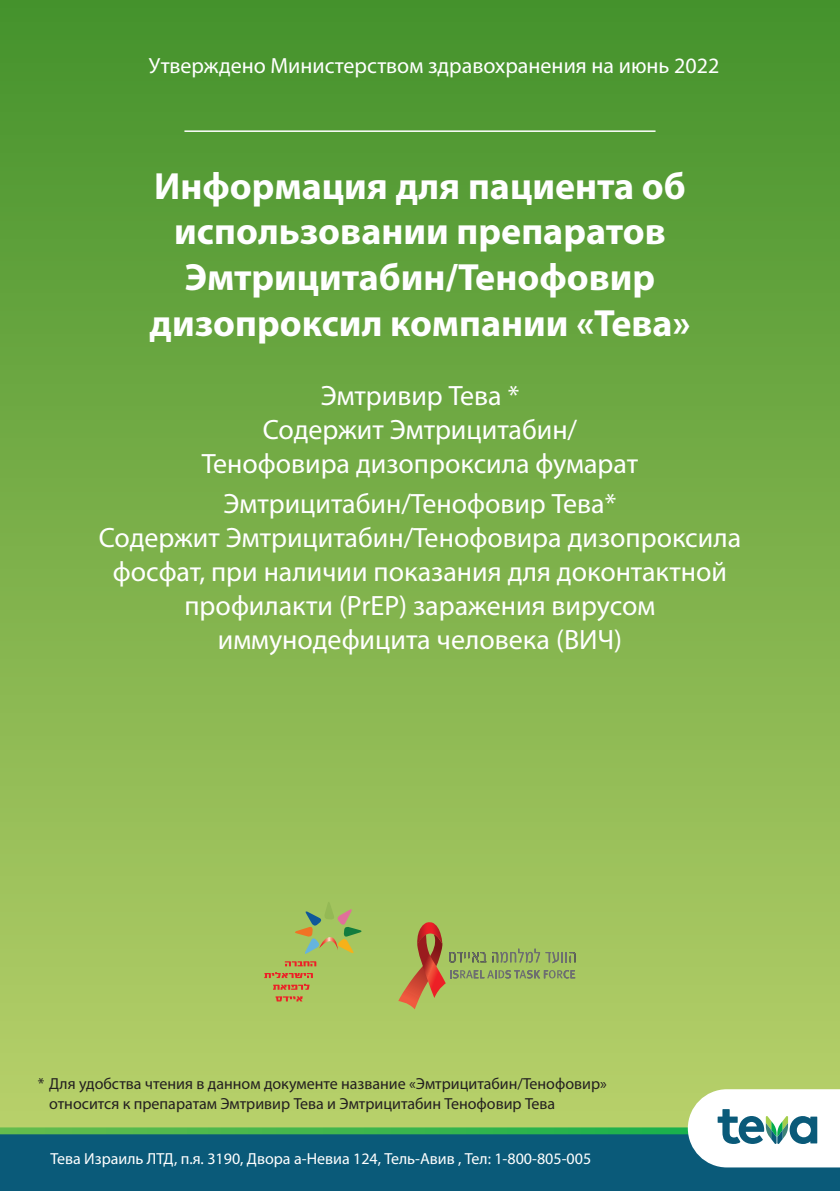
<style>
.page{position:relative;width:840px;height:1191px;background:#fff}
.page>*{position:absolute;margin:0;border:0;box-sizing:border-box;transform-origin:0 0}
.t1{font:700 38px/45.6px "Myriad Pro";color:#fff;text-align:center}
.t2{font:28px/34px "Myriad Pro";color:#fff;text-align:center}
.t3{font:22px "Myriad Pro";color:#fff}
.t4{font:16px/19.2px "Myriad Pro";color:#231f20}
.t5{font:16px "Myriad Pro";color:#fff}
</style>
<div class="page">
<svg style="left:0;top:1127px;width:839px;height:64px;background:#106474"></svg>
<div style="left:0;top:0;width:839px;height:1124px;background:linear-gradient(to bottom,#44922c,#b8d06a)"></div>
<hr style="left:184px;top:130px;width:471px;height:2px;background:#fff">
<svg style="left:292px;top:901px;width:69px;height:54px;background:#a0b861"></svg>
<svg style="left:275px;top:996px;width:27px;height:5px"></svg>
<svg style="left:264px;top:972px;width:49px;height:17px"></svg>
<svg style="left:285px;top:961px;width:31px;height:5px"></svg>
<svg style="left:398px;top:920px;width:177px;height:89px;background:#a7b15b"></svg>
<svg style="left:687px;top:1089px;width:152px;height:78px"></svg>
<p class="t3" style="left:149px;top:52px;width:571px">Утверждено Министерством здравохранения на июнь 2022</p>
<p class="t1" style="left:149px;top:162px;width:542px">Информация для пациента об использовании препаратов<br>Эмтрицитабин/Тенофовир дизопроксил компании «Тева»</p>
<p class="t2" style="left:201px;top:378px;width:438px">Эмтривир Тева *<br>Содержит Эмтрицитабин/<br>Тенофовира дизопроксила фумарат</p>
<p class="t2" style="left:99px;top:486px;width:643px">Эмтрицитабин/Тенофовир Тева*<br>Содержит Эмтрицитабин/Тенофовира дизопроксила фосфат, при наличии показания для доконтактной профилакти (PrEP) заражения вирусом иммунодефицита человека (ВИЧ)</p>
<p class="t4" style="left:49px;top:1074px;width:559px;text-indent:-11px">* Для удобства чтения в данном документе название «Эмтрицитабин/Тенофовир» относится к препаратам Эмтривир Тева и Эмтрицитабин Тенофовир Тева</p>
<p class="t5" style="left:50px;top:1148px;width:542px">Тева Израиль ЛТД, п.я. 3190, Двора а-Невиа 124, Тель-Авив , Тел: 1-800-805-005</p>
</div>
